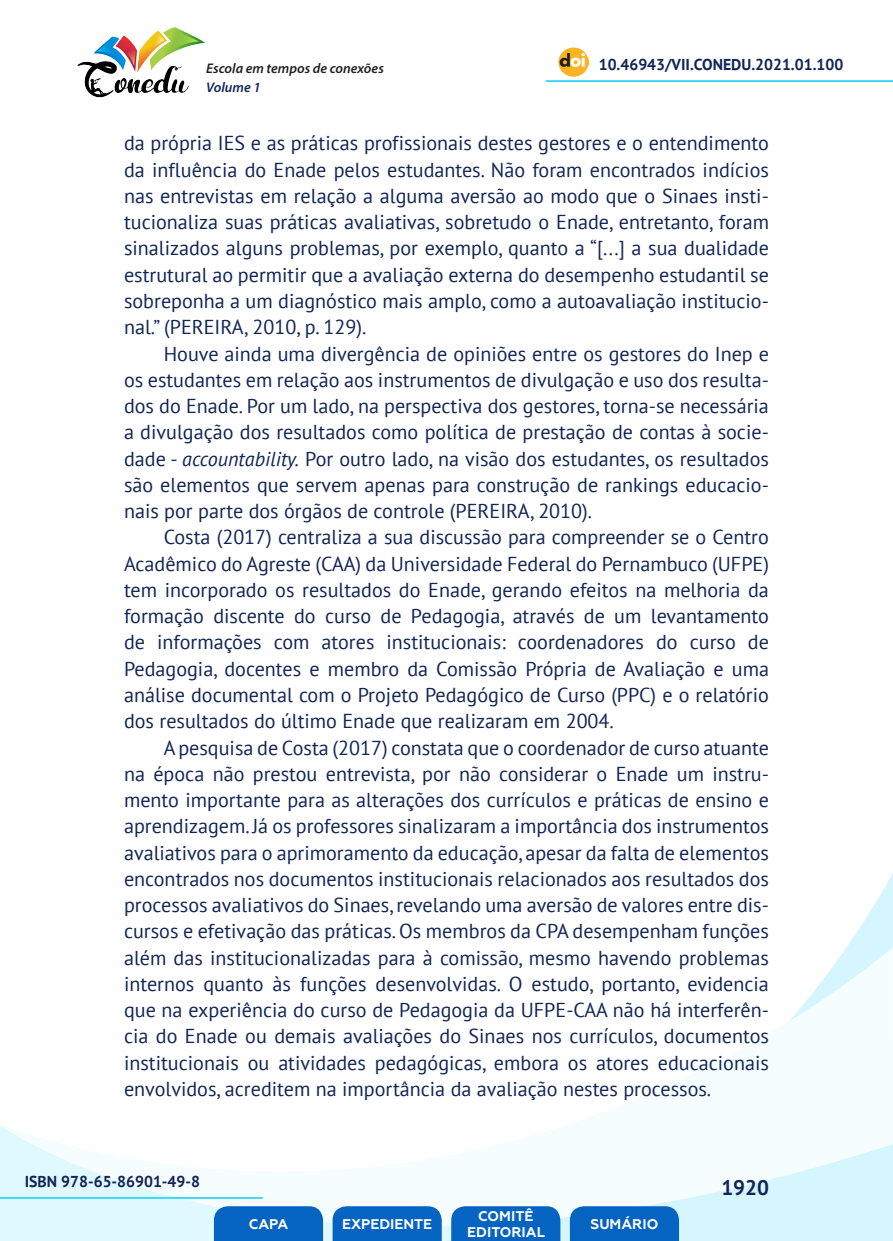
<style>
.page{position:relative;width:893px;height:1241px;background:#fff}
.page>*{position:absolute;margin:0;border:0;box-sizing:border-box;transform-origin:0 0}
.t1{font:700 21px "PT Sans";color:#112558}
._8_CORPO{font:20.12px/26.2px "PT Sans";color:#112558;text-align:justify}
.t2{font:700 15.75px "PT Sans";color:#112558}
.t3{font:700 14px/16.8px "Geometria";color:#fff;text-align:center}
.t4{font:italic 600 14px "Myriad Pro";color:#231f20}
.t5{font:italic 600 14px "Myriad Pro";color:#112558}
.s1{font-style:italic}
</style>
<div class="page">
<svg style="left:848px;top:873px;width:45px;height:73px"></svg>
<svg style="left:0;top:946px;width:893px;height:294px"></svg>
<hr style="left:0;top:1196px;width:263px;height:2px;background:#2dd4fe">
<hr style="left:546px;top:80px;width:347px;height:2px;background:#2dd4fe">
<img style="left:559px;top:47px;width:30px;height:30px">
<img style="left:77px;top:27px;width:128px;height:71px">
<svg style="left:214px;top:1205px;width:109px;height:35px;background:#126bc4"></svg>
<svg style="left:333px;top:1205px;width:109px;height:35px;background:#126bc4"></svg>
<svg style="left:451px;top:1205px;width:109px;height:35px;background:#126bc4"></svg>
<svg style="left:570px;top:1205px;width:109px;height:35px;background:#116bc4"></svg>
<p class="t4" style="left:206px;top:59px;width:179px">Escola em tempos de conexões</p>
<p class="t2" style="left:599px;top:54px;width:246px">10.46943/VII.CONEDU.2021.01.100</p>
<p class="t5" style="left:206px;top:78px;width:56px">Volume 1</p>
<p class="_8_CORPO" style="left:124px;top:130px;width:646px">da própria IES e as práticas profissionais destes gestores e o entendimento da influência do Enade pelos estudantes. Não foram encontrados indícios nas entrevistas em relação a alguma aversão ao modo que o Sinaes insti&shy;tucionaliza suas práticas avaliativas, sobretudo o Enade, entretanto, foram sinalizados alguns problemas, por exemplo, quanto a “[...] a sua dualidade estrutural ao permitir que a avaliação externa do desempenho estudantil se sobreponha a um diagnóstico mais amplo, como a autoavaliação institucio&shy;nal.” (PEREIRA, 2010, p. 129).</p>
<p class="_8_CORPO" style="left:124px;top:340px;width:646px;text-indent:40px">Houve ainda uma divergência de opiniões entre os gestores do Inep e os estudantes em relação aos instrumentos de divulgação e uso dos resulta&shy;dos do Enade. Por um lado, na perspectiva dos gestores, torna-se necessária a divulgação dos resultados como política de prestação de contas à socie&shy;dade - <span class="s1">accountability.</span> Por outro lado, na visão dos estudantes, os resultados são elementos que servem apenas para construção de rankings educacio&shy;nais por parte dos órgãos de controle (PEREIRA, 2010).</p>
<p class="_8_CORPO" style="left:124px;top:523px;width:646px;text-indent:40px">Costa (2017) centraliza a sua discussão para compreender se o Centro Acadêmico do Agreste (CAA) da Universidade Federal do Pernambuco (UFPE) tem incorporado os resultados do Enade, gerando efeitos na melhoria da formação discente do curso de Pedagogia, através de um levantamento de informações com atores institucionais: coordenadores do curso de Pedagogia, docentes e membro da Comissão Própria de Avaliação e uma análise documental com o Projeto Pedagógico de Curso (PPC) e o relatório dos resultados do último Enade que realizaram em 2004.</p>
<p class="_8_CORPO" style="left:124px;top:733px;width:646px;text-indent:40px">A pesquisa de Costa (2017) constata que o coordenador de curso atuante na época não prestou entrevista, por não considerar o Enade um instru&shy;mento importante para as alterações dos currículos e práticas de ensino e aprendizagem. Já os professores sinalizaram a importância dos instrumentos avaliativos para o aprimoramento da educação, apesar da falta de elementos encontrados nos documentos institucionais relacionados aos resultados dos processos avaliativos do Sinaes, revelando uma aversão de valores entre dis&shy;cursos e efetivação das práticas. Os membros da CPA desempenham funções além das institucionalizadas para à comissão, mesmo havendo problemas internos quanto às funções desenvolvidas. O estudo, portanto, evidencia que na experiência do curso de Pedagogia da UFPE-CAA não há interferên&shy;cia do Enade ou demais avaliações do Sinaes nos currículos, documentos institucionais ou atividades pedagógicas, embora os atores educacionais envolvidos, acreditem na importância da avaliação nestes processos.</p>
<p class="t2" style="left:25px;top:1170px;width:177px">ISBN 978-65-86901-49-8</p>
<p class="t3" style="left:249px;top:1215px;width:41px">CAPA</p>
<p class="t3" style="left:342px;top:1215px;width:92px">EXPEDIENTE</p>
<p class="t3" style="left:467px;top:1207px;width:79px">COMITÊ<br>EDITORIAL</p>
<p class="t3" style="left:590px;top:1215px;width:69px">SUMÁRIO</p>
<p class="t1" style="left:721px;top:1173px;width:49px">1920</p>
</div>
